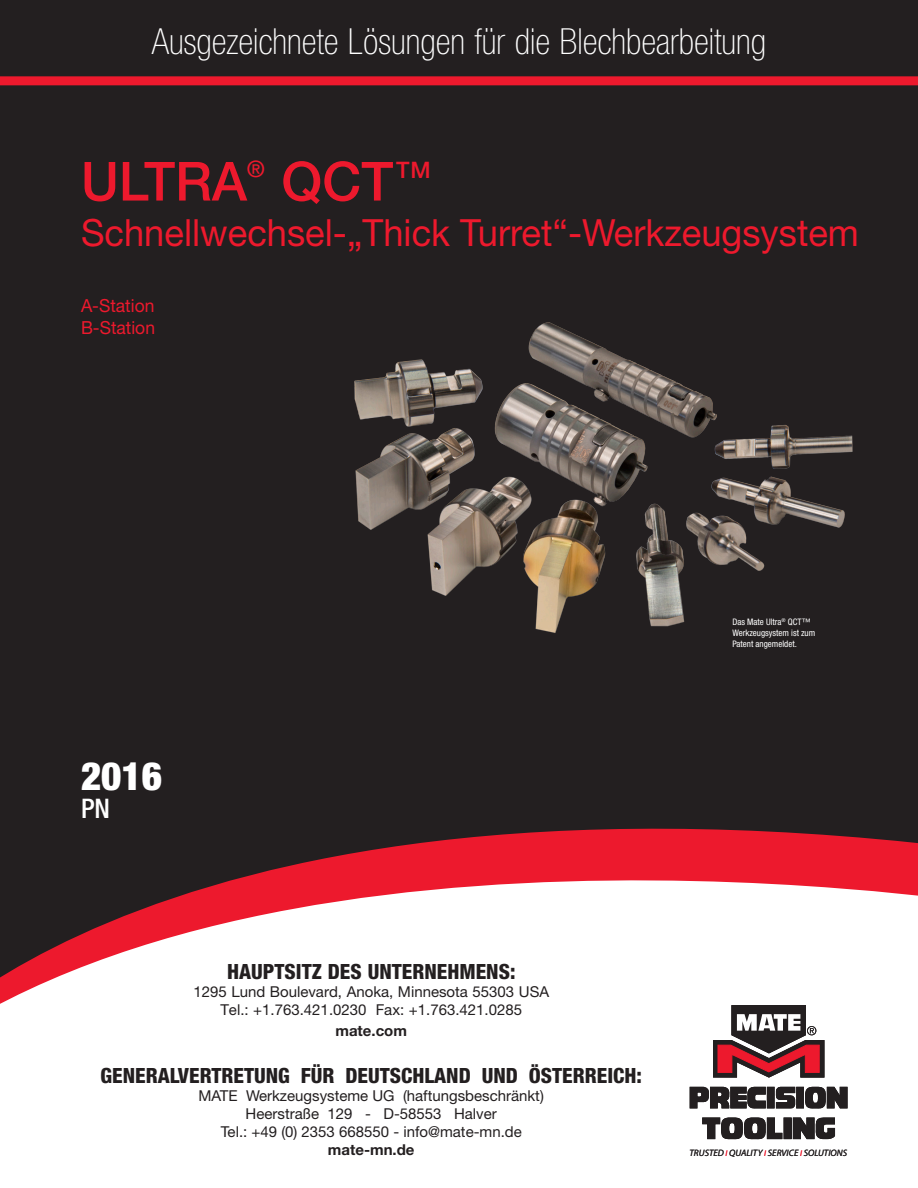
<style>
.page{position:relative;width:918px;height:1188px;background:#fff}
.page>*{position:absolute;margin:0;border:0;box-sizing:border-box;transform-origin:0 0}
.t1{font:500 54px "Helvetica Neue LT Std";color:#ed192d}
.t2{font:900 condensed 39px "Helvetica Neue LT Std";color:#fff}
.t3{font:37.5px "Helvetica Neue LT Std";color:#ed192d}
.t4{font:100 condensed 36px "Helvetica Neue LT Std";color:#fff}
.t5{font:500 condensed 27px "Helvetica Neue LT Std";color:#fff}
.t6{font:500 22.8px "Helvetica Neue LT Std";color:#ed192d}
.t7{font:800 condensed 21px "Helvetica Neue LT Std";color:#231f20}
.t8{font:18px/21.6px "Helvetica Neue LT Std";color:#ed192d}
.t9{font:15px/18px "Helvetica Neue LT Std";color:#231f20;text-align:center}
.t10{font:700 15px "Helvetica Neue LT Std";color:#231f20}
.t11{font:italic 9.3px "Myriad";color:#231f20}
.t12{font:condensed 9px/10.8px "Helvetica Neue LT Std";color:#fff}
.s1{font-size:8.4px;color:#ed192d}
</style>
<div class="page">
<div style="left:0;top:0;width:918px;height:732px;background:#231f20"></div>
<svg style="left:0;top:732px;width:918px;height:272px"></svg>
<div style="left:0;top:76px;width:918px;height:9px;background:#ed192d"></div>
<svg style="left:690px;top:1087px;width:76px;height:22px;background:#4a4748"></svg>
<div style="left:767px;top:1087px;width:7px;height:21px;background:#231f20"></div>
<svg style="left:776px;top:1087px;width:19px;height:22px"></svg>
<div style="left:797px;top:1087px;width:6px;height:21px;background:#231f20"></div>
<div style="left:796px;top:1087px;width:8px;height:21px;border:1px solid #231f20"></div>
<svg style="left:805px;top:1087px;width:42px;height:22px"></svg>
<svg style="left:702px;top:1117px;width:80px;height:23px"></svg>
<div style="left:784px;top:1118px;width:7px;height:21px;background:#231f20"></div>
<svg style="left:793px;top:1117px;width:42px;height:22px"></svg>
<svg style="left:713px;top:1005px;width:112px;height:73px"></svg>
<img style="left:323px;top:289px;width:568px;height:393px">
<h3 class="t4" style="left:152px;top:21px;width:616px">Ausgezeichnete Lösungen für die Blechbearbeitung</h3>
<h1 class="t1" style="left:81px;top:149px;width:167px">ULTRA</h1>
<h3 class="t6" style="left:247px;top:155px;width:20px">®</h3>
<h1 class="t1" style="left:281px;top:149px;width:114px">QCT</h1>
<h3 class="t6" style="left:396px;top:157px;width:36px">TM</h3>
<h3 class="t3" style="left:81px;top:210px;width:780px">Schnellwechsel-„Thick Turret“-Werkzeugsystem</h3>
<p class="t8" style="left:81px;top:295px;width:76px">A-Station<br>B-Station</p>
<h2 class="t2" style="left:81px;top:752px;width:83px">2016</h2>
<h3 class="t5" style="left:81px;top:792px;width:30px">PN</h3>
<p class="t12" style="left:732px;top:617px;width:84px">Das Mate Ultra<sup>®</sup> QCT™<br>Werkzeugsystem ist zum<br>Patent angemeldet.</p>
<h3 class="t7" style="left:227px;top:958px;width:290px">HAUPTSITZ DES UNTERNEHMENS:</h3>
<p class="t9" style="left:193px;top:982px;width:357px">1295 Lund Boulevard, Anoka, Minnesota 55303 USA<br>Tel.: +1.763.421.0230 Fax: +1.763.421.0285</p>
<p class="t10" style="left:335px;top:1022px;width:73px">mate.com</p>
<h3 class="t7" style="left:101px;top:1063px;width:543px">GENERALVERTRETUNG FÜR DEUTSCHLAND UND ÖSTERREICH:</h3>
<p class="t9" style="left:199px;top:1087px;width:347px">MATE Werkzeugsysteme UG (haftungsbeschränkt)<br>Heerstraße 129 - D-58553 Halver<br>Tel.: +49 (0) 2353 668550 - info@mate-mn.de</p>
<p class="t10" style="left:328px;top:1141px;width:88px">mate-mn.de</p>
<p class="t11" style="left:690px;top:1148px;width:159px">TRUSTED <span class="s1">I</span> QUALITY <span class="s1">I</span> SERVICE <span class="s1">I</span> SOLUTIONS</p>
</div>
